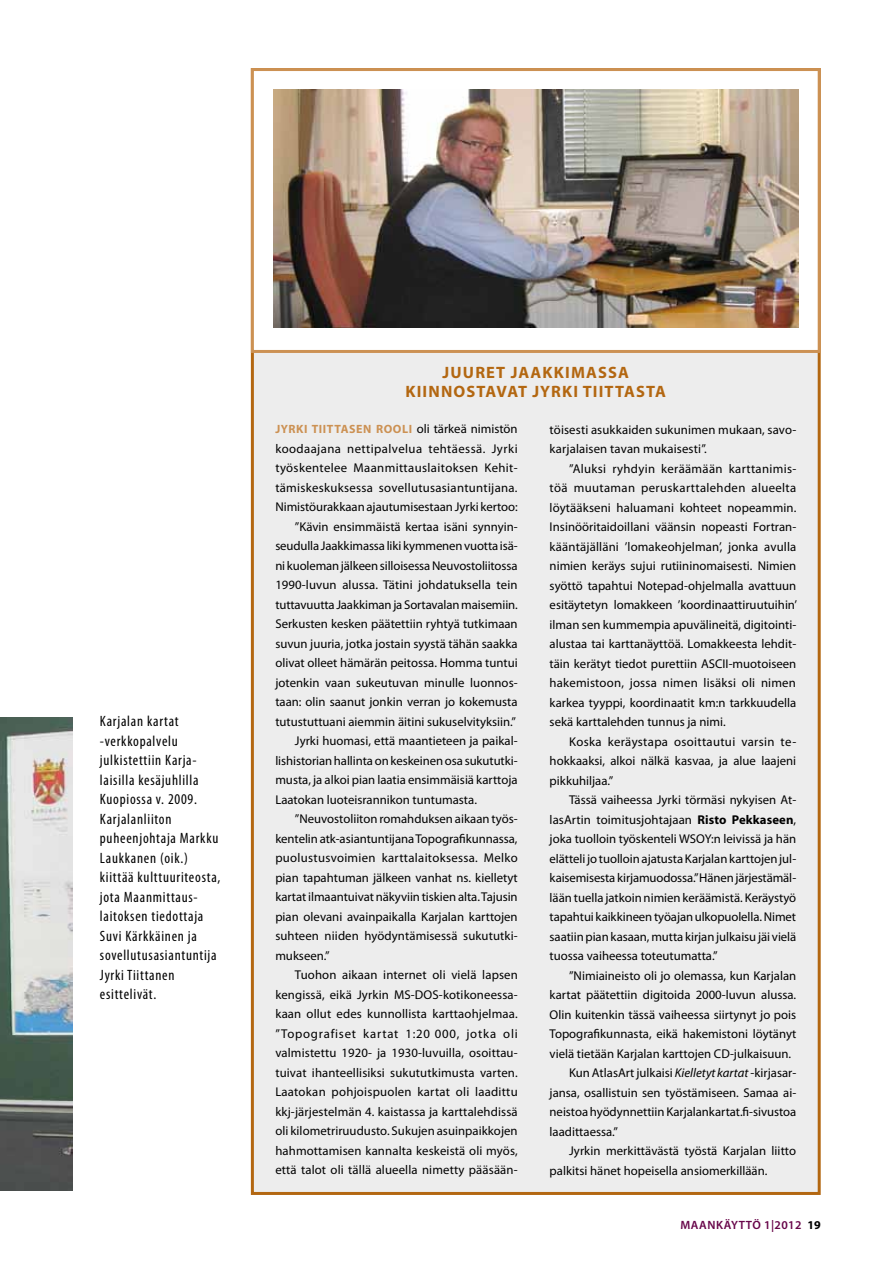
<style>
.page{position:relative;width:893px;height:1263px;background:#fff}
.page>*{position:absolute;margin:0;border:0;box-sizing:border-box;transform-origin:0 0}
.t1{font:700 16.5px/19.5px "Myriad Pro";letter-spacing:.07em;color:#b36711;text-align:center}
.t2{font:condensed 15px/19.5px "Myriad Pro";letter-spacing:.05em;color:#000}
.t3{font:12.75px/19.5px "Myriad Pro";color:#000;text-align:justify}
.t4{font:12.75px "Myriad Pro";letter-spacing:.025em;color:#000}
.t5{font:12.75px "Myriad Pro";letter-spacing:.035em;color:#000}
.t6{font:12.75px "Myriad Pro";letter-spacing:.03em;color:#000}
.t7{font:12.75px "Myriad Pro";letter-spacing:.02em;color:#000}
.t8{font:12.75px "Myriad Pro";letter-spacing:.06em;color:#000}
.t9{font:700 12px "Myriad Pro";letter-spacing:.05em;color:#cc9153}
.t10{font:600 12px "Myriad Pro";letter-spacing:.045em;color:#670549}
.s1{font-weight:400;font-size:12.75px;color:#000}
.s2{font-weight:700}
.s3{font-style:italic}
.s4{font-weight:700;color:#000}
</style>
<div class="page">
<div style="left:251px;top:68px;width:570px;height:1127px;background:#ededed;border:3px solid #b36711"></div>
<div style="left:251px;top:68px;width:570px;height:285px;background:#fff;border:3px solid #cc9153"></div>
<img style="left:0;top:717px;width:73px;height:474px">
<img style="left:274px;top:90px;width:524px;height:237px">
<p class="t2" style="left:100px;top:711px;width:122px">Karjalan kartat -verkkopalvelu julkistettiin Karja&shy;laisilla kesäjuhlilla<br>Kuopiossa v. 2009.<br>Karjalanliiton puheenjohtaja Markku -Laukkanen (oik.) kiittää kulttuuriteosta, jota Maanmittaus&shy;laitoksen tiedottaja<br>Suvi Kärkkäinen ja sovellutusasiantuntija<br>Jyrki Tiittanen esittelivät.</p>
<p class="t1" style="left:405px;top:362px;width:262px">JUURET JAAKKIMASSA<br>KIINNOSTAVAT JYRKI TIITTASTA</p>
<p class="t9" style="left:275px;top:421px;width:244px">JYRKI TIITTASEN ROOLI <span class="s1">oli tärkeä nimistön</span></p>
<p class="t5" style="left:275px;top:441px;width:244px">koodaajana nettipalvelua tehtäessä. Jyrki</p>
<p class="t6" style="left:275px;top:460px;width:244px">työskentelee Maanmittauslaitoksen Kehit-</p>
<p class="t4" style="left:275px;top:480px;width:244px">tämiskeskuksessa sovellutusasiantuntijana.</p>
<p class="t3" style="left:275px;top:497px;width:244px">Nimistöurakkaan ajautumisestaan Jyrki kertoo:</p>
<p class="t3" style="left:295px;top:517px;width:224px">”Kävin ensimmäistä kertaa isäni synnyin-</p>
<p class="t3" style="left:275px;top:536px;width:244px">seudulla Jaakkimassa liki kymmenen vuotta isä-</p>
<p class="t3" style="left:275px;top:556px;width:244px">ni kuoleman jälkeen silloisessa Neuvostoliitossa</p>
<p class="t3" style="left:275px;top:575px;width:244px">1990-luvun alussa. Tätini johdatuksella tein</p>
<p class="t3" style="left:275px;top:595px;width:244px">tuttavuutta Jaakkiman ja Sortavalan maisemiin.</p>
<p class="t3" style="left:275px;top:614px;width:244px">Serkusten kesken päätettiin ryhtyä tutkimaan</p>
<p class="t3" style="left:275px;top:634px;width:244px">suvun juuria, jotka jostain syystä tähän saakka</p>
<p class="t3" style="left:275px;top:653px;width:244px">olivat olleet hämärän peitossa. Homma tuntui</p>
<p class="t3" style="left:275px;top:673px;width:244px">jotenkin vaan sukeutuvan minulle luonnos-</p>
<p class="t3" style="left:275px;top:692px;width:244px">taan: olin saanut jonkin verran jo kokemusta</p>
<p class="t3" style="left:275px;top:712px;width:242px">tutustuttuani aiemmin äitini sukuselvityksiin.”</p>
<p class="t3" style="left:295px;top:731px;width:224px">Jyrki huomasi, että maantieteen ja paikal-</p>
<p class="t3" style="left:275px;top:751px;width:244px">lishistorian hallinta on keskeinen osa sukututki-</p>
<p class="t3" style="left:275px;top:770px;width:244px">musta, ja alkoi pian laatia ensimmäisiä karttoja</p>
<p class="t3" style="left:275px;top:790px;width:203px">Laatokan luoteisrannikon tuntumasta.</p>
<p class="t3" style="left:295px;top:809px;width:224px">”Neuvostoliiton romahduksen aikaan työs-</p>
<p class="t3" style="left:275px;top:829px;width:244px">kentelin atk-asiantuntijana Topografikunnassa,</p>
<p class="t4" style="left:275px;top:850px;width:244px">puolustusvoimien karttalaitoksessa. Melko</p>
<p class="t3" style="left:275px;top:867px;width:244px">pian tapahtuman jälkeen vanhat ns. kielletyt</p>
<p class="t3" style="left:275px;top:887px;width:244px">kartat ilmaantuivat näkyviin tiskien alta. Tajusin</p>
<p class="t3" style="left:275px;top:906px;width:244px">pian olevani avainpaikalla Karjalan karttojen</p>
<p class="t3" style="left:275px;top:926px;width:244px">suhteen niiden hyödyntämisessä sukututki-</p>
<p class="t3" style="left:275px;top:945px;width:56px">mukseen.”</p>
<p class="t3" style="left:295px;top:965px;width:225px">Tuohon aikaan internet oli vielä lapsen</p>
<p class="t3" style="left:275px;top:984px;width:244px">kengissä, eikä Jyrkin MS-DOS-kotikoneessa-</p>
<p class="t3" style="left:275px;top:1004px;width:244px">kaan ollut edes kunnollista karttaohjelmaa.</p>
<p class="t8" style="left:275px;top:1026px;width:244px">”Topografiset kartat 1:20 000, jotka oli</p>
<p class="t3" style="left:275px;top:1043px;width:244px">valmistettu 1920- ja 1930-luvuilla, osoittau-</p>
<p class="t3" style="left:275px;top:1062px;width:244px">tuivat ihanteellisiksi sukututkimusta varten.</p>
<p class="t7" style="left:275px;top:1084px;width:244px">Laatokan pohjoispuolen kartat oli laadittu</p>
<p class="t3" style="left:275px;top:1101px;width:244px">kkj-järjestelmän 4. kaistassa ja karttalehdissä</p>
<p class="t3" style="left:275px;top:1121px;width:244px">oli kilometriruudusto. Sukujen asuinpaikkojen</p>
<p class="t3" style="left:275px;top:1140px;width:244px">hahmottamisen kannalta keskeistä oli myös,</p>
<p class="t3" style="left:275px;top:1160px;width:244px">että talot oli tällä alueella nimetty pääsään-</p>
<p class="t3" style="left:550px;top:419px;width:248px">töisesti asukkaiden sukunimen mukaan, savo&shy;karjalaisen tavan mukaisesti”.</p>
<p class="t3" style="left:550px;top:458px;width:249px;text-indent:19px">”Aluksi ryhdyin keräämään karttanimis&shy;töä muutaman peruskarttalehden alueelta löytääkseni haluamani kohteet nopeammin.<br>Insinööritaidoillani väänsin nopeasti Fortran&shy;kääntäjälläni ’lomakeohjelman’, jonka avulla nimien keräys sujui rutiininomaisesti. Nimien syöttö tapahtui Notepad-ohjelmalla avattuun esitäytetyn lomakkeen ’koordinaattiruutuihin’ ilman sen kummempia apuvälineitä, digitointi&shy;alustaa tai karttanäyttöä. Lomakkeesta lehdit&shy;täin kerätyt tiedot purettiin ASCII-muotoiseen hakemistoon, jossa nimen lisäksi oli nimen karkea tyyppi, koordinaatit km:n tarkkuudella sekä karttalehden tunnus ja nimi.</p>
<p class="t3" style="left:550px;top:731px;width:248px;text-indent:19px">Koska keräystapa osoittautui varsin te&shy;hokkaaksi, alkoi nälkä kasvaa, ja alue laajeni pikkuhiljaa.”</p>
<p class="t3" style="left:550px;top:790px;width:248px;text-indent:19px">Tässä vaiheessa Jyrki törmäsi nykyisen At&shy;lasArtin toimitusjohtajaan <span class="s2">RISTO PEKKASEEN</span>, joka tuolloin työskenteli WSOY:n leivissä ja hän elätteli jo tuolloin ajatusta Karjalan karttojen jul&shy;kaisemisesta kirjamuodossa.” Hänen järjestämäl&shy;lään tuella jatkoin nimien keräämistä. Keräystyö tapahtui kaikkineen työajan ulkopuolella. Nimet saatiin pian kasaan, mutta kirjan julkaisu jäi vielä tuossa vaiheessa toteutumatta.”</p>
<p class="t3" style="left:569px;top:965px;width:229px">”Nimiaineisto oli jo olemassa, kun Karjalan</p>
<p class="t3" style="left:550px;top:985px;width:248px">kartat päätettiin digitoida 2000-luvun alussa.</p>
<p class="t3" style="left:550px;top:1004px;width:248px">Olin kuitenkin tässä vaiheessa siirtynyt jo pois</p>
<p class="t3" style="left:550px;top:1024px;width:248px">Topografikunnasta, eikä hakemistoni löytänyt</p>
<p class="t3" style="left:550px;top:1043px;width:243px">vielä tietään Karjalan karttojen CD-julkaisuun.</p>
<p class="t3" style="left:569px;top:1063px;width:229px">Kun AtlasArt julkaisi <span class="s3">Kielletyt kartat</span> -kirjasar-</p>
<p class="t3" style="left:550px;top:1082px;width:248px">jansa, osallistuin sen työstämiseen. Samaa ai-</p>
<p class="t3" style="left:550px;top:1102px;width:248px">neistoa hyödynnettiin Karjalankartat.fi-sivustoa</p>
<p class="t3" style="left:550px;top:1121px;width:70px">laadittaessa.”</p>
<p class="t3" style="left:569px;top:1141px;width:228px">Jyrkin merkittävästä työstä Karjalan liitto</p>
<p class="t3" style="left:550px;top:1160px;width:219px">palkitsi hänet hopeisella ansiomerkillään.</p>
<p class="t10" style="left:680px;top:1218px;width:142px">MAANKÄYTTÖ 1|2012 <span class="s4">19</span></p>
</div>
